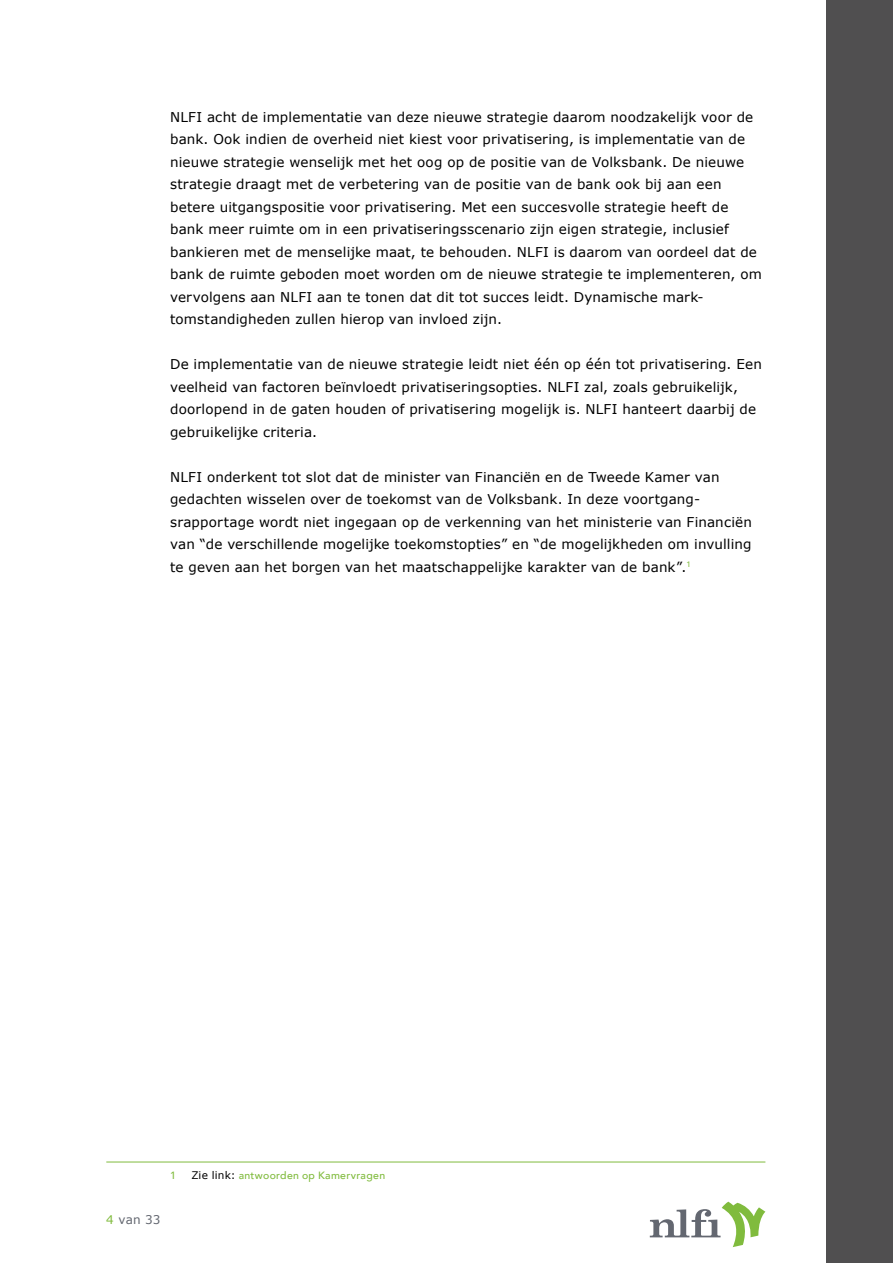
<style>
.page{position:relative;width:893px;height:1263px;background:#fff}
.page>*{position:absolute;margin:0;border:0;box-sizing:border-box;transform-origin:0 0}
.t1{font:13.5px/22.5px "Verdana";letter-spacing:.01em;color:#000}
.t2{font:12px "Verdana";color:#636770}
.t3{font:500 10.5px "Avenir";letter-spacing:.03em;color:#80bb3d}
.s1{font-family:"Verdana";font-weight:400;color:#000}
.s2{color:#80bb3d}
</style>
<div class="page">
<div style="left:826px;top:0;width:67px;height:1263px;background:#504f50"></div>
<svg style="left:650px;top:1201px;width:115px;height:46px"></svg>
<hr style="left:106px;top:1162px;width:659px;height:1px;background:#80bb3d">
<p class="t1" style="left:170px;top:106px;width:593px">NLFI acht de implementatie van deze nieuwe strategie daarom noodzakelijk voor de bank. Ook indien de overheid niet kiest voor privatisering, is implementatie van de nieuwe strategie wenselijk met het oog op de positie van de Volksbank. De nieuwe strategie draagt met de verbetering van de positie van de bank ook bij aan een betere uitgangspositie voor privatisering. Met een succesvolle strategie heeft de bank meer ruimte om in een privatiseringsscenario zijn eigen strategie, inclusief bankieren met de menselijke maat, te behouden. NLFI is daarom van oordeel dat de bank de ruimte geboden moet worden om de nieuwe strategie te implementeren, om vervolgens aan NLFI aan te tonen dat dit tot succes leidt. Dynamische mark&shy;tomstandigheden zullen hierop van invloed zijn.</p>
<p class="t1" style="left:170px;top:353px;width:593px">De implementatie van de nieuwe strategie leidt niet één op één tot privatisering. Een veelheid van factoren beïnvloedt privatiseringsopties. NLFI zal, zoals gebruikelijk, doorlopend in de gaten houden of privatisering mogelijk is. NLFI hanteert daarbij de gebruikelijke criteria.</p>
<p class="t1" style="left:170px;top:466px;width:583px">NLFI onderkent tot slot dat de minister van Financiën en de Tweede Kamer van gedachten wisselen over de toekomst van de Volksbank. In deze voortgang&shy;srapportage wordt niet ingegaan op de verkenning van het ministerie van Financiën van “de verschillende mogelijke toekomstopties” en “de mogelijkheden om invulling te geven aan het borgen van het maatschappelijke karakter van de bank”.<sup>1</sup></p>
<p class="t3" style="left:170px;top:1166px;width:7px">1</p>
<p class="t3" style="left:191px;top:1166px;width:195px"><span class="s1">Zie link:</span> antwoorden op Kamervragen</p>
<p class="t2" style="left:106px;top:1212px;width:56px"><span class="s2">4</span> van 33</p>
</div>
